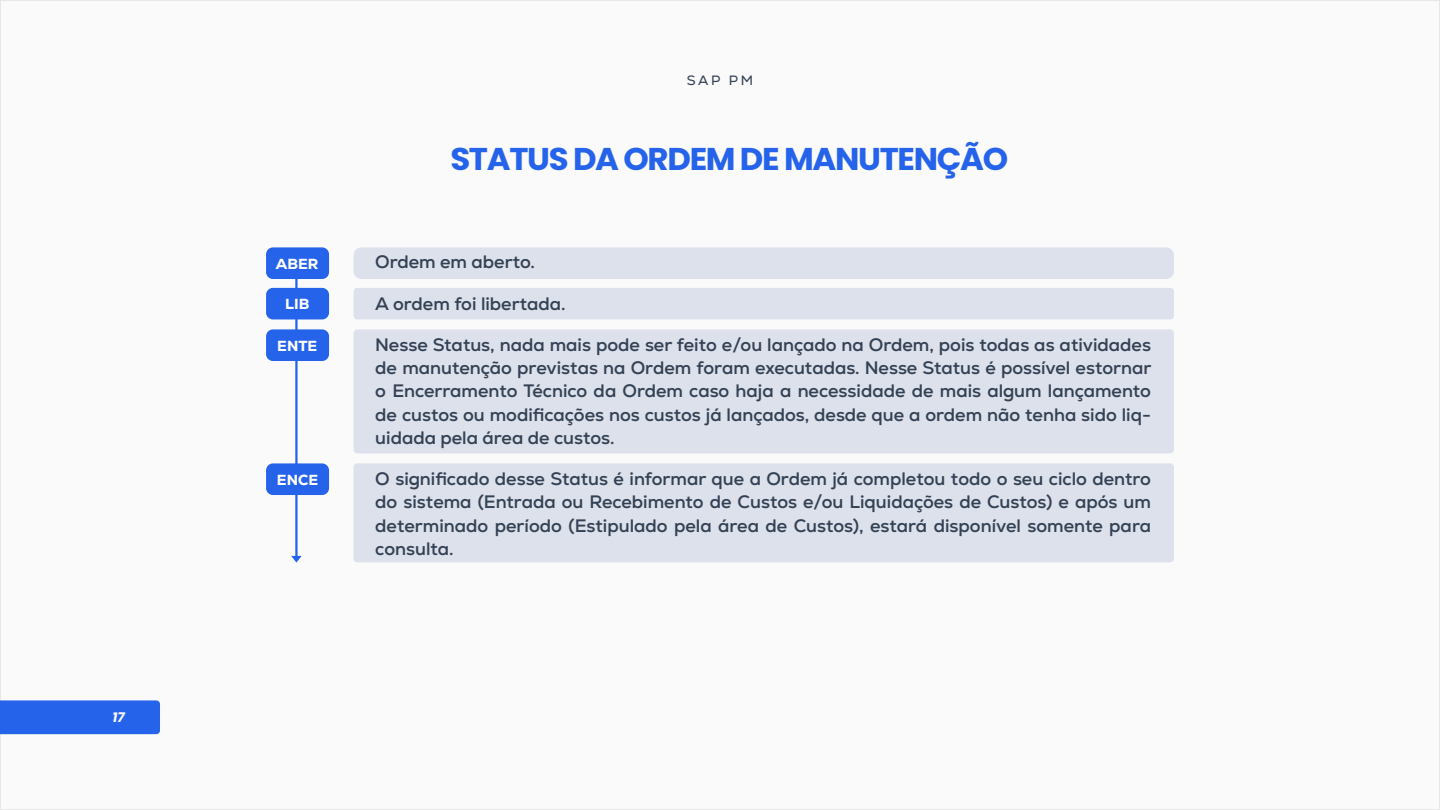
<style>
.page{position:relative;width:1440px;height:810px;background:#fff}
.page>*{position:absolute;margin:0;border:0;box-sizing:border-box;transform-origin:0 0}
.t1{font:700 31.5px "Poppins";letter-spacing:-.04em;color:#2563eb}
.t2{font:700 18px/23.2px "Nexa";color:#334155;text-align:justify}
.t3{font:800 14.55px "Nexa";color:#fff}
.t4{font:13.5px "Nexa";color:#334155}
.t5{font:italic 700 13.5px "Poppins";color:#fafafa}
</style>
<div class="page">
<div style="left:0;top:0;width:1440px;height:810px;background:#fafafa;border:1px solid #e5e5e5"></div>
<div style="left:0;top:700px;width:160px;height:34px;background:#2563eb"></div>
<hr style="left:295px;top:279px;width:3px;height:280px;background:#2563eb">
<div style="left:354px;top:463px;width:820px;height:99px;background:#dde1eb;border-radius:4px"></div>
<div style="left:354px;top:329px;width:820px;height:124px;background:#dde1eb;border-radius:4px"></div>
<div style="left:354px;top:247px;width:820px;height:32px;background:#dde1eb;border-radius:8px"></div>
<div style="left:354px;top:288px;width:820px;height:31px;background:#dde1eb;border-radius:4px"></div>
<div style="left:266px;top:247px;width:63px;height:32px;background:#2563eb;border-radius:7px"></div>
<div style="left:266px;top:288px;width:63px;height:31px;background:#2563eb;border-radius:7px"></div>
<div style="left:266px;top:329px;width:63px;height:32px;background:#2563eb;border-radius:7px"></div>
<div style="left:266px;top:463px;width:63px;height:32px;background:#2563eb;border-radius:7px"></div>
<svg style="left:291px;top:556px;width:11px;height:7px"></svg>
<p class="t5" style="left:112px;top:710px;width:14px">17</p>
<p class="t3" style="left:276px;top:254px;width:44px">ABER</p>
<p class="t3" style="left:285px;top:295px;width:26px">LIB</p>
<p class="t3" style="left:277px;top:336px;width:42px">ENTE</p>
<p class="t3" style="left:277px;top:471px;width:43px">ENCE</p>
<p class="t4" style="left:687px;top:71px;width:68px">SAP PM</p>
<h1 class="t1" style="left:450px;top:141px;width:559px">STATUS DA ORDEM DE MANUTENÇÃO</h1>
<p class="t2" style="left:375px;top:250px;width:161px">Ordem em aberto.</p>
<p class="t2" style="left:375px;top:291px;width:192px">A ordem foi libertada.</p>
<p class="t2" style="left:375px;top:333px;width:778px">Nesse Status, nada mais pode ser feito e/ou lançado na Ordem, pois todas as atividades de manutenção previstas na Ordem foram executadas. Nesse Status é possível estornar o Encerramento Técnico da Ordem caso haja a necessidade de mais algum lançamento de custos ou modificações nos custos já lançados, desde que a ordem não tenha sido liq&shy;uidada pela área de custos.</p>
<p class="t2" style="left:375px;top:467px;width:777px">O significado desse Status é informar que a Ordem já completou todo o seu ciclo dentro do sistema (Entrada ou Recebimento de Custos e/ou Liquidações de Custos) e após um determinado período (Estipulado pela área de Custos), estará disponível somente para consulta.</p>
</div>
